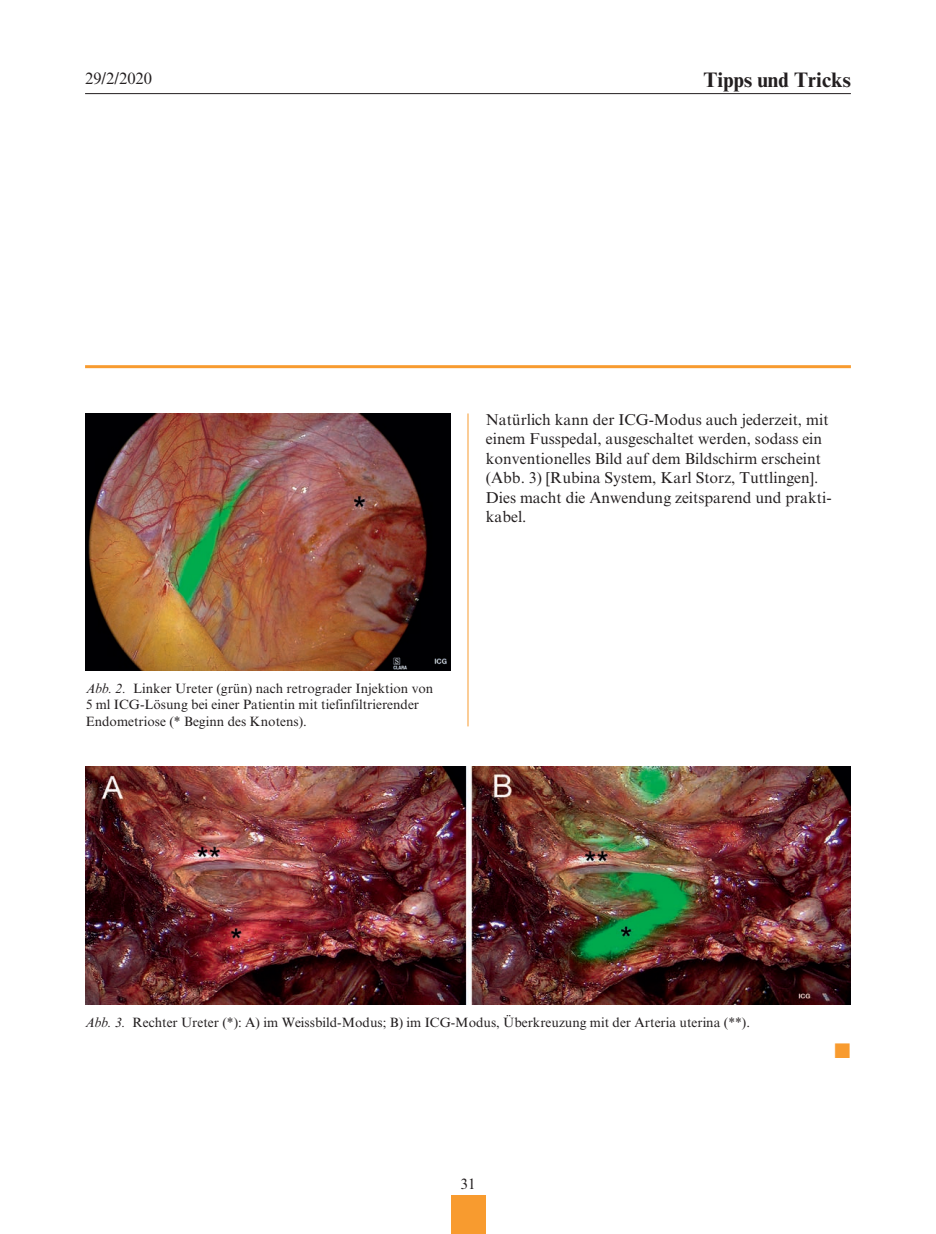
<style>
.page{position:relative;width:936px;height:1234px;background:#fff}
.page>*{position:absolute;margin:0;border:0;box-sizing:border-box;transform-origin:0 0}
.t1{font:700 21px "Times New Roman MT Std";color:#231f20}
.t2{font:21px "Zapf Dingbats Std";color:#f89b2f}
.t3{font:16.5px "Times New Roman MT Std";color:#231f20}
.t4{font:15.75px/19.5px "Times New Roman MT Std";color:#231f20}
.t5{font:15px "Times New Roman MT Std";color:#231f20}
.t6{font:13.5px/16.5px "Times New Roman MT Std";color:#231f20}
.s1{font-style:italic}
</style>
<div class="page">
<hr style="left:85px;top:93px;width:765px;height:1px;background:#231f20">
<div style="left:451px;top:1195px;width:35px;height:38px;background:#f89b2f"></div>
<hr style="left:85px;top:365px;width:765px;height:3px;background:#f89b2f">
<hr style="left:467px;top:413px;width:1px;height:313px;background:#f89b2f">
<img style="left:85px;top:413px;width:366px;height:257px">
<img style="left:85px;top:766px;width:765px;height:238px">
<p class="t3" style="left:85px;top:72px;width:69px">29/2/2020</p>
<h1 class="t1" style="left:703px;top:73px;width:149px">Tipps und Tricks</h1>
<p class="t4" style="left:486px;top:411px;width:347px">Natürlich kann der ICG-Modus auch jederzeit, mit einem Fusspedal, ausgeschaltet werden, sodass ein konventionelles Bild auf dem Bildschirm erscheint (Abb. 3) [Rubina System, Karl Storz, Tuttlingen].<br>Dies macht die Anwendung zeitsparend und prakti&shy;kabel.</p>
<p class="t6" style="left:86px;top:680px;width:349px"><span class="s1">Abb. 2.</span> Linker Ureter (grün) nach retrograder Injektion von<br>5 ml ICG-Lösung bei einer Patientin mit tiefinfiltrierender<br>Endometriose (* Beginn des Knotens).</p>
<p class="t6" style="left:85px;top:1015px;width:666px"><span class="s1">Abb. 3.</span> Rechter Ureter (*): A) im Weissbild-Modus; B) im ICG-Modus, Überkreuzung mit der Arteria uterina (**).</p>
<p class="t5" style="left:460px;top:1178px;width:16px">31</p>
<h1 class="t2" style="left:834px;top:1038px;width:17px">■</h1>
</div>
